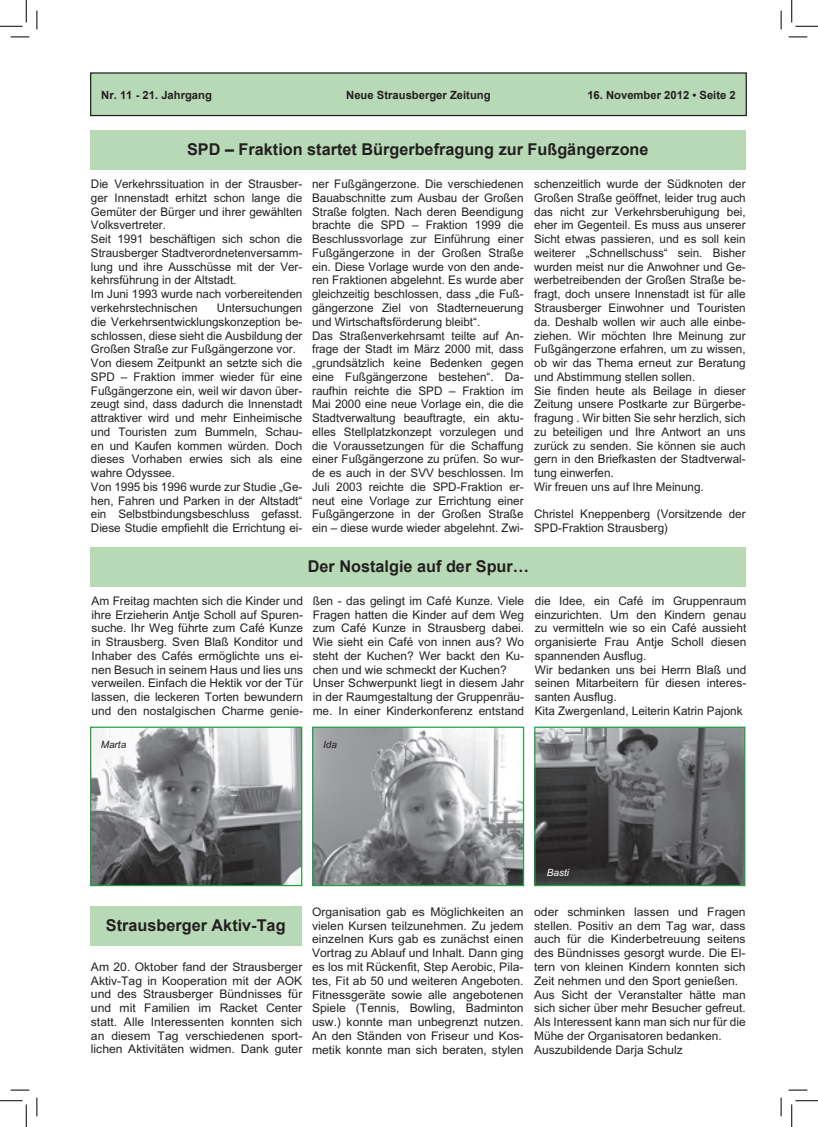
<style>
.page{position:relative;width:818px;height:1127px;background:#fff}
.page>*{position:absolute;margin:0;border:0;box-sizing:border-box;transform-origin:0 0}
.t1{font:700 16.25px "Arial";color:#231f20}
.t2{font:11.88px/13.8px "Arial";color:#231f20}
.t3{font:700 11.25px "Arial";color:#231f20}
.t4{font:italic 10px "Arial";color:#231f20}
.t5{font:italic 10px "Arial";color:#fff}
</style>
<div class="page">
<div style="left:91px;top:73px;width:655px;height:42px;background:#b8d9b6"></div>
<div style="left:90px;top:72px;width:657px;height:44px;border:1px solid #231f20"></div>
<div style="left:91px;top:547px;width:655px;height:39px;background:#b8d9b6"></div>
<img style="left:92px;top:728px;width:208px;height:156px">
<div style="left:90px;top:726px;width:212px;height:160px;border:1px solid #1fa245"></div>
<img style="left:314px;top:728px;width:208px;height:156px">
<div style="left:312px;top:726px;width:212px;height:160px;border:1px solid #1fa245"></div>
<img style="left:536px;top:728px;width:207px;height:156px">
<div style="left:534px;top:726px;width:211px;height:160px;border:1px solid #1fa245"></div>
<div style="left:90px;top:906px;width:211px;height:39px;background:#b8d9b6"></div>
<div style="left:90px;top:131px;width:656px;height:39px;background:#b8d9b6"></div>
<svg style="left:11px;top:36px;width:18px;height:2px"></svg>
<svg style="left:788px;top:36px;width:19px;height:2px"></svg>
<svg style="left:11px;top:1089px;width:18px;height:1px"></svg>
<svg style="left:788px;top:1089px;width:19px;height:1px"></svg>
<svg style="left:36px;top:11px;width:2px;height:18px"></svg>
<svg style="left:36px;top:1097px;width:2px;height:18px"></svg>
<svg style="left:780px;top:11px;width:2px;height:18px"></svg>
<svg style="left:780px;top:1097px;width:2px;height:18px"></svg>
<svg style="left:0;top:0;width:27px;height:27px"></svg>
<svg style="left:0;top:1100px;width:27px;height:26px"></svg>
<svg style="left:791px;top:0;width:27px;height:27px"></svg>
<svg style="left:791px;top:1100px;width:27px;height:26px"></svg>
<p class="t3" style="left:101px;top:89px;width:112px">Nr. 11 - 21. Jahrgang</p>
<p class="t3" style="left:346px;top:89px;width:146px">Neue Strausberger Zeitung</p>
<p class="t3" style="left:587px;top:89px;width:141px">16. November 2012 • Seite</p>
<h1 class="t1" style="left:187px;top:140px;width:463px">SPD – Fraktion startet Bürgerbefragung zur Fußgängerzone</h1>
<p class="t2" style="left:91px;top:177px;width:213px">Die Verkehrssituation in der Strausber&shy;ger Innenstadt erhitzt schon lange die Gemüter der Bürger und ihrer gewählten Volksvertreter.<br>Seit 1991 beschäftigen sich schon die Strausberger Stadtverordnetenversamm&shy;lung und ihre Ausschüsse mit der Ver&shy;kehrsführung in der Altstadt.<br>Im Juni 1993 wurde nach vorbereitenden verkehrstechnischen</p>
<p class="t2" style="left:312px;top:177px;width:213px">ner Fußgängerzone. Die verschiedenen Bauabschnitte zum Ausbau der Großen Straße folgten. Nach deren Beendigung brachte die SPD – Fraktion 1999 die Beschlussvorlage zur Einführung einer Fußgängerzone in der Großen Straße ein. Diese Vorlage wurde von den ande&shy;ren Fraktionen abgelehnt. Es wurde aber gleichzeitig beschlossen, dass „die Fuß&shy;gängerzone Ziel von Stadterneuerung und Wirtschaftsförderung bleibt“.<br>Das Straßenverkehrsamt teilte auf An&shy;frage der Stadt im März 2000 mit, dass „grundsätzlich keine Bedenken gegen eine Fußgängerzone bestehen“. Da&shy;raufhin reichte die SPD – Fraktion im Mai 2000 eine neue Vorlage ein, die die Stadtverwaltung beauftragte, ein aktu&shy;elles Stellplatzkonzept vorzulegen und die Voraussetzungen für die Schaffung einer Fußgängerzone zu prüfen. So wur&shy;de es auch in der SVV beschlossen. Im Juli 2003 reichte die SPD-Fraktion er&shy;neut eine Vorlage zur Errichtung einer Fußgängerzone in der Großen Straße ein – diese wurde wieder abgelehnt. Zwi-</p>
<p class="t2" style="left:534px;top:177px;width:213px">schenzeitlich wurde der Südknoten der Großen Straße geöffnet, leider trug auch das nicht zur Verkehrsberuhigung bei, eher im Gegenteil. Es muss aus unserer Sicht etwas passieren, und es soll kein weiterer „Schnellschuss“ sein. Bisher wurden meist nur die Anwohner und Ge&shy;werbetreibenden der Großen Straße be&shy;fragt, doch unsere Innenstadt ist für alle Strausberger Einwohner und Touristen da. Deshalb wollen wir auch alle einbe&shy;ziehen. Wir möchten Ihre Meinung zur Fußgängerzone erfahren, um zu wissen, ob wir das Thema erneut zur Beratung und Abstimmung stellen sollen.<br>Sie finden heute als Beilage in dieser Zeitung unsere Postkarte zur Bürgerbe&shy;fragung . Wir bitten Sie sehr herzlich, sich zu beteiligen und Ihre Antwort an uns zurück zu senden. Sie können sie auch gern in den Briefkasten der Stadtverwal&shy;tung einwerfen.<br>Wir freuen uns auf Ihre Meinung.</p>
<p class="t2" style="left:91px;top:301px;width:213px;text-indent:126px">Untersuchungen die Verkehrsentwicklungskonzeption be&shy;schlossen, diese sieht die Ausbildung der Großen Straße zur Fußgängerzone vor.<br>Von diesem Zeitpunkt an setzte sich die SPD – Fraktion immer wieder für eine Fußgängerzone ein, weil wir davon über&shy;zeugt sind, dass dadurch die Innenstadt attraktiver wird und mehr Einheimische und Touristen zum Bummeln, Schau&shy;en und Kaufen kommen würden. Doch dieses Vorhaben erwies sich als eine wahre Odyssee.<br>Von 1995 bis 1996 wurde zur Studie „Ge&shy;hen, Fahren und Parken in der Altstadt“ ein Selbstbindungsbeschluss gefasst.<br>Diese Studie empfiehlt die Errichtung ei-</p>
<p class="t2" style="left:534px;top:507px;width:213px">Christel Kneppenberg (Vorsitzende der<br>SPD-Fraktion Strausberg)</p>
<h1 class="t1" style="left:308px;top:557px;width:223px">Der Nostalgie auf der Spur…</h1>
<p class="t2" style="left:92px;top:593px;width:213px;text-align:justify">Am Freitag machten sich die Kinder und ihre Erzieherin Antje Scholl auf Spuren&shy;suche. Ihr Weg führte zum Café Kunze in Strausberg. Sven Blaß Konditor und Inhaber des Cafés ermöglichte uns ei&shy;nen Besuch in seinem Haus und lies uns verweilen. Einfach die Hektik vor der Tür lassen, die leckeren Torten bewundern und den nostalgischen Charme genie-</p>
<p class="t2" style="left:313px;top:593px;width:213px">ßen - das gelingt im Café Kunze. Viele Fragen hatten die Kinder auf dem Weg zum Café Kunze in Strausberg dabei.<br>Wie sieht ein Café von innen aus? Wo steht der Kuchen? Wer backt den Ku&shy;chen und wie schmeckt der Kuchen?<br>Unser Schwerpunkt liegt in diesem Jahr in der Raumgestaltung der Gruppenräu&shy;me. In einer Kinderkonferenz entstand</p>
<p class="t2" style="left:535px;top:593px;width:213px">die Idee, ein Café im Gruppenraum einzurichten. Um den Kindern genau zu vermitteln wie so ein Café aussieht organisierte Frau Antje Scholl diesen spannenden Ausflug.<br>Wir bedanken uns bei Herrn Blaß und seinen Mitarbeitern für diesen interes&shy;santen Ausflug.<br>Kita Zwergenland, Leiterin Katrin Pajonk</p>
<p class="t4" style="left:101px;top:739px;width:27px">Marta</p>
<p class="t4" style="left:323px;top:739px;width:15px">Ida</p>
<p class="t5" style="left:547px;top:866px;width:24px">Basti</p>
<h1 class="t1" style="left:106px;top:915px;width:181px">Strausberger Aktiv-Tag</h1>
<p class="t2" style="left:91px;top:959px;width:213px;text-align:justify">Am 20. Oktober fand der Strausberger Aktiv-Tag in Kooperation mit der AOK und des Strausberger Bündnisses für und mit Familien im Racket Center statt. Alle Interessenten konnten sich an diesem Tag verschiedenen sport&shy;lichen Aktivitäten widmen. Dank guter</p>
<p class="t2" style="left:312px;top:904px;width:213px;text-align:justify">Organisation gab es Möglichkeiten an vielen Kursen teilzunehmen. Zu jedem einzelnen Kurs gab es zunächst einen Vortrag zu Ablauf und Inhalt. Dann ging es los mit Rückenfit, Step Aerobic, Pila&shy;tes, Fit ab 50 und weiteren Angeboten.<br>Fitnessgeräte sowie alle angebotenen Spiele (Tennis, Bowling, Badminton usw.) konnte man unbegrenzt nutzen.<br>An den Ständen von Friseur und Kos&shy;metik konnte man sich beraten, stylen</p>
<p class="t2" style="left:534px;top:904px;width:213px">oder schminken lassen und Fragen stellen. Positiv an dem Tag war, dass auch für die Kinderbetreuung seitens des Bündnisses gesorgt wurde. Die El&shy;tern von kleinen Kindern konnten sich Zeit nehmen und den Sport genießen.<br>Aus Sicht der Veranstalter hätte man sich sicher über mehr Besucher gefreut.<br>Als Interessent kann man sich nur für die Mühe der Organisatoren bedanken.<br>Auszubildende Darja Schulz</p>
</div>
